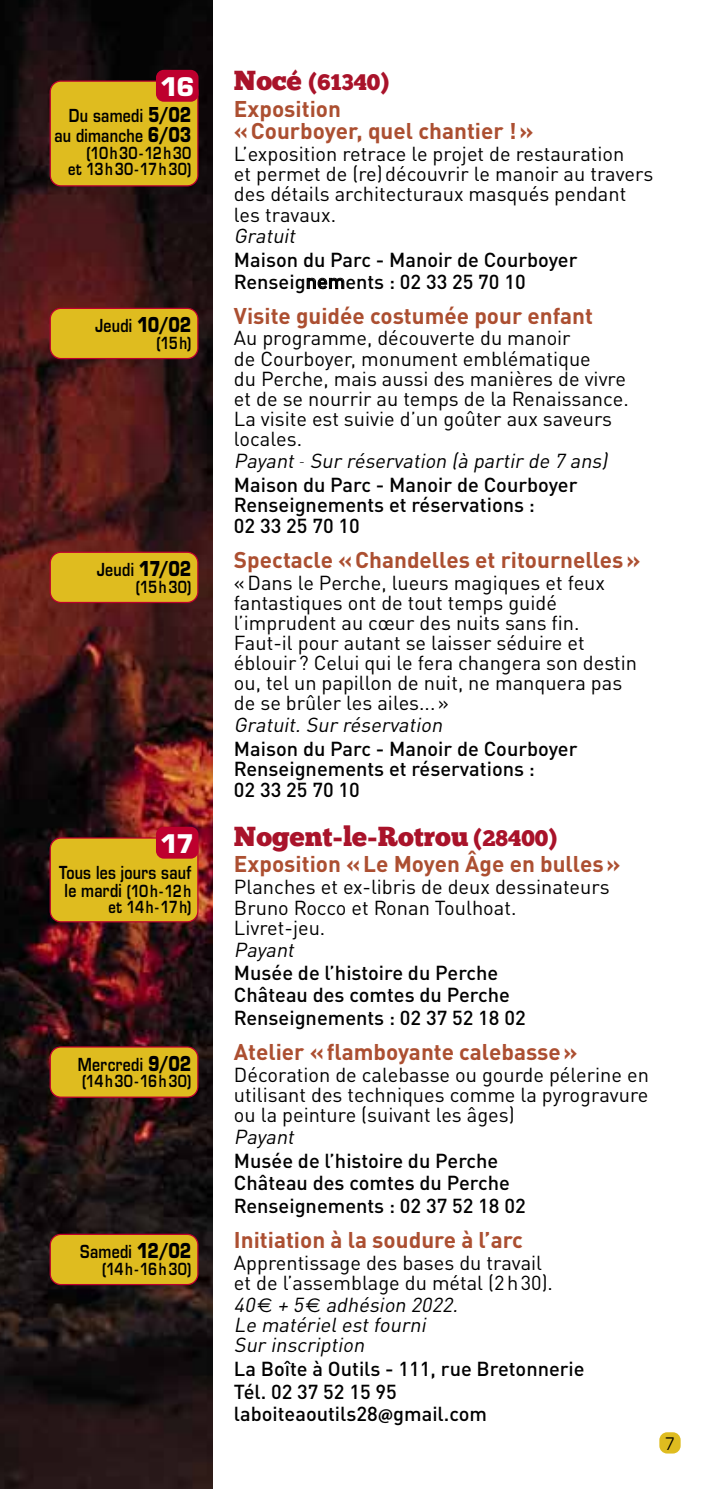
<style>
.page{position:relative;width:709px;height:1489px;background:#fff}
.page>*{position:absolute;margin:0;border:0;box-sizing:border-box;transform-origin:0 0}
.t1{font:27.5px "Chunk Five";color:#a9132a}
.t2{font:700 25px "Eurostile";color:#fff}
.t3{font:700 22.5px/22.5px "DIN Pro";color:#ac4f31}
.t4{font:22.5px "Chunk Five";color:#a9132a}
.t5{font:20px/20px "DIN Pro";color:#000}
.t6{font:500 20px/22.5px "DIN Pro";color:#000}
.t7{font:italic 20px "DIN Pro";color:#000}
.t8{font:600 17.5px/20px "Eurostile";letter-spacing:.02em;color:#000;text-align:right;scale:.8 1}
.t9{font:condensed 17.5px "Eurostile";color:#000}
.t10{font:600 16.25px/16.2px "Eurostile";letter-spacing:.04em;color:#000;text-align:right;scale:.8 1}
.t11{font:600 16.25px "Eurostile";letter-spacing:.065em;color:#000;scale:.8 1}
.s1{font-weight:700;font-size:20px}
.s2{font-size:17.5px}
.s3{font-size:27.5px}
.s4{font-style:italic}
.s5{font-family:"Helvetica Neue";font-weight:100;font-stretch:condensed}
.s6{font-weight:500}
.s7{font-size:22.5px}
.s8{font-family:"Euro Sans"}
.s9{font-family:"Myriad Pro";font-weight:700}
</style>
<div class="page">
<img style="left:0;top:0;width:213px;height:1488px">
<div style="left:50px;top:838px;width:148px;height:83px;background:#dfbc1f;border-radius:11px"></div>
<div style="left:50px;top:837px;width:148px;height:85px;border:1px solid #be002e;border-radius:11px"></div>
<div style="left:156px;top:826px;width:42px;height:32px;background:#be002e;border-radius:8px"></div>
<div style="left:50px;top:1046px;width:148px;height:51px;background:#dfbc1f;border-radius:11px"></div>
<div style="left:50px;top:1046px;width:148px;height:51px;border:1px solid #be002e;border-radius:11px"></div>
<div style="left:50px;top:81px;width:148px;height:105px;background:#dfbc1f;border-radius:11px"></div>
<div style="left:50px;top:80px;width:148px;height:106px;border:1px solid #be002e;border-radius:11px"></div>
<div style="left:156px;top:70px;width:42px;height:32px;background:#be002e;border-radius:8px"></div>
<div style="left:50px;top:552px;width:148px;height:50px;background:#dfbc1f;border-radius:11px"></div>
<div style="left:50px;top:551px;width:148px;height:52px;border:1px solid #be002e;border-radius:11px"></div>
<div style="left:50px;top:308px;width:148px;height:50px;background:#dfbc1f;border-radius:11px"></div>
<div style="left:50px;top:308px;width:148px;height:51px;border:1px solid #be002e;border-radius:11px"></div>
<div style="left:659px;top:1431px;width:21px;height:22px;background:#dfbc1f;border-radius:8px"></div>
<div style="left:50px;top:1234px;width:148px;height:50px;background:#dfbc1f;border-radius:11px"></div>
<div style="left:50px;top:1233px;width:148px;height:52px;border:1px solid #be002e;border-radius:11px"></div>
<p class="t2" style="left:160px;top:71px;width:36px">16</p>
<p class="t8" style="left:54px;top:105px;width:173px">Du samedi <span class="s1">5/02 </span>au dimanche <span class="s1">6/03</span></p>
<p class="t10" style="left:68px;top:144px;width:156px">(10h30-12h30<br>et 13h30-17h30)</p>
<p class="t8" style="left:95px;top:316px;width:122px">Jeudi <span class="s1">10/02</span></p>
<p class="t10" style="left:156px;top:335px;width:45px">(15 h)</p>
<p class="t8" style="left:97px;top:559px;width:120px">Jeudi <span class="s1">17/02</span></p>
<p class="t10" style="left:136px;top:579px;width:71px">(15h30)</p>
<p class="t2" style="left:160px;top:828px;width:36px">17</p>
<p class="t8" style="left:59px;top:862px;width:167px">Tous les jours sauf</p>
<p class="t10" style="left:65px;top:882px;width:160px"><span class="s2">le mardi</span> (10h-12h et 14h-17h)</p>
<p class="t8" style="left:78px;top:1054px;width:143px">Mercredi <span class="s1">9/02</span></p>
<p class="t11" style="left:82px;top:1071px;width:138px">(14h30-16h30)</p>
<p class="t8" style="left:80px;top:1241px;width:140px">Samedi <span class="s1">12/02</span></p>
<p class="t11" style="left:102px;top:1259px;width:113px">(14h-16h30)</p>
<p class="t4" style="left:234px;top:69px;width:157px"><span class="s3">Nocé</span> (61340)</p>
<p class="t3" style="left:234px;top:95px;width:301px">Exposition<br>«Courboyer, quel chantier !»</p>
<p class="t5" style="left:234px;top:142px;width:421px">L’exposition retrace le projet de restauration<br>et permet de (re)découvrir le manoir au travers des détails architecturaux masqués pendant les travaux.</p>
<p class="t7" style="left:234px;top:220px;width:68px">Gratuit</p>
<p class="t6" style="left:234px;top:247px;width:345px;line-height:21.2px">Maison du Parc - Manoir de Courboyer<br>Renseignements : 02 33 25 70 10</p>
<p class="t3" style="left:234px;top:301px;width:360px">Visite guidée costumée pour enfant</p>
<p class="t5" style="left:234px;top:326px;width:396px;line-height:21px">Au programme, découverte du manoir<br>de Courboyer, monument emblématique<br>du Perche, mais aussi des manières de vivre et de se nourrir au temps de la Renaissance.<br>La visite est suivie d’un goûter aux saveurs locales.<br><span class="s4">Payant</span><span class="s5">-</span> <span class="s4">Surréservation (à partirde 7 ans)<br></span><span class="s6">Maison du Parc - Manoir de Courboyer</span></p>
<p class="t6" style="left:234px;top:492px;width:302px;line-height:20.8px">Renseignements et réservations :<br>02 33 25 70 10</p>
<p class="t3" style="left:234px;top:545px;width:408px">Spectacle «Chandelles et ritournelles»</p>
<p class="t5" style="left:234px;top:570px;width:404px">«Dans le Perche, lueurs magiques et feux fantastiques ont de tout temps guidé l’imprudent au cœur des nuits sans fin.<br>Faut-il pour autant se laisser séduire et éblouir ? Celui qui le fera changera son destin ou, tel un papillon de nuit, ne manquera pas de se brûler les ailes...»</p>
<p class="t7" style="left:234px;top:709px;width:215px">Gratuit.Surréservation</p>
<p class="t6" style="left:234px;top:736px;width:345px;line-height:20.8px">Maison du Parc - Manoir de Courboyer<br>Renseignements et réservations :<br>02 33 25 70 10</p>
<h1 class="t1" style="left:234px;top:820px;width:324px">Nogent-le-Rotrou <span class="s7">(28400)</span></h1>
<p class="t3" style="left:234px;top:850px;width:388px">Exposition «Le Moyen Âge en bulles»</p>
<p class="t5" style="left:234px;top:875px;width:377px">Planches et ex-libris de deux dessinateurs<br>Bruno Rocco et Ronan Toulhoat.<br>Livret-jeu.</p>
<p class="t7" style="left:234px;top:933px;width:66px">Payant</p>
<p class="t6" style="left:234px;top:959px;width:293px">Musée de l’histoire du Perche<br>Château des comtes du Perche<br>Renseignements : 02 37 52 18 02</p>
<p class="t3" style="left:234px;top:1038px;width:345px">Atelier «flamboyante calebasse»</p>
<p class="t5" style="left:234px;top:1062px;width:416px;text-align:justify">Décoration de calebasse ou gourde pélerine en utilisant des techniques comme la pyrogravure ou la peinture (suivant les âges)</p>
<p class="t7" style="left:234px;top:1121px;width:66px">Payant</p>
<p class="t6" style="left:234px;top:1147px;width:293px">Musée de l’histoire du Perche<br>Château des comtes du Perche<br>Renseignements : 02 37 52 18 02</p>
<p class="t3" style="left:234px;top:1225px;width:291px">Initiation à la soudure à l’arc</p>
<p class="t5" style="left:234px;top:1250px;width:320px">Apprentissage des bases du travail et de l’assemblage du métal (2h30).<br><span class="s4">40</span><span class="s8">e</span> <span class="s4">+ 5</span><span class="s8">e</span> <span class="s4">adhésion 2022.<br>Le matérielestfourni<br>Surinscription</span></p>
<p class="t6" style="left:234px;top:1355px;width:352px">La Boîte à Outils - 111, rue Bretonnerie<br>Tél. 02 37 52 15 95 laboiteaoutils28<span class="s9">@</span>gmail.com</p>
<p class="t9" style="left:665px;top:1432px;width:11px">7</p>
</div>
